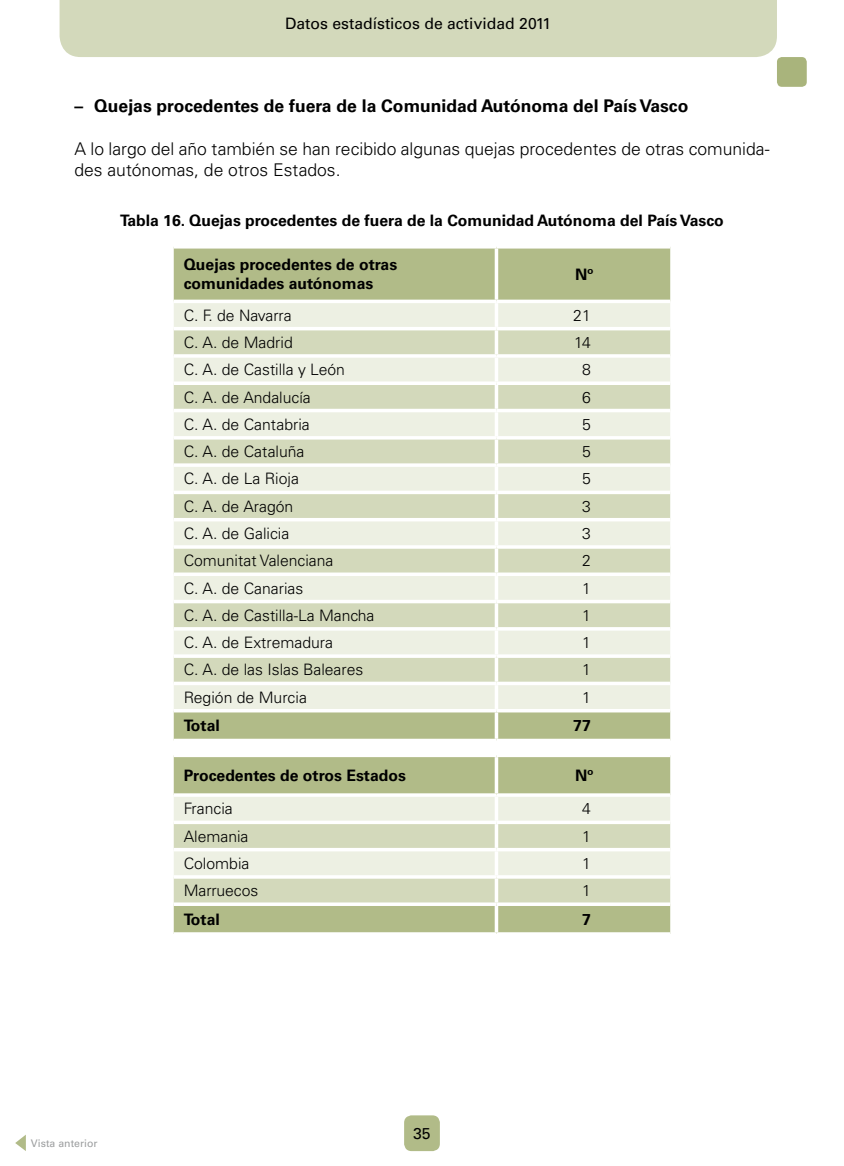
<style>
.page{position:relative;width:844px;height:1166px;background:#fff}
.page>*{position:absolute;margin:0;border:0;box-sizing:border-box;transform-origin:0 0}
.t1{font:300 17.5px/21.3px "Univers LT Std";color:#000}
.t2{font:700 17.5px "Univers LT Std";color:#000}
.t3{font:300 15.75px "Univers LT Std";color:#000}
.t4{font:700 15.75px/18.9px "Univers LT Std";color:#000}
.t5{font:15.75px "Univers LT Std";color:#000}
.t6{font:10.5px "Univers LT Std";color:#9c9e9f}
</style>
<div class="page">
<div style="left:60px;top:0;width:716px;height:57px;background:#d3d9bb"></div>
<div style="left:776px;top:57px;width:30px;height:30px;background:#a9b47c;border-radius:5px"></div>
<div style="left:404px;top:1115px;width:36px;height:36px;background:#b1bb88;border-radius:7px"></div>
<div style="left:174px;top:249px;width:496px;height:51px;background:#b1bb88"></div>
<div style="left:174px;top:303px;width:496px;height:24px;background:#edf0e3"></div>
<svg style="left:174px;top:330px;width:496px;height:379px;background:#e0e4cf"></svg>
<svg style="left:174px;top:712px;width:496px;height:220px;background:#ccd3b1"></svg>
<svg style="left:494px;top:249px;width:4px;height:51px"></svg>
<svg style="left:494px;top:303px;width:4px;height:24px"></svg>
<svg style="left:494px;top:330px;width:4px;height:24px"></svg>
<hr style="left:174px;top:354px;width:322px;height:4px;background:#fff">
<hr style="left:496px;top:354px;width:174px;height:4px;background:#f9faf7">
<svg style="left:494px;top:358px;width:4px;height:23px"></svg>
<svg style="left:174px;top:381px;width:322px;height:4px"></svg>
<svg style="left:496px;top:381px;width:174px;height:4px"></svg>
<svg style="left:494px;top:385px;width:4px;height:24px"></svg>
<hr style="left:174px;top:409px;width:322px;height:3px;background:#fff">
<hr style="left:496px;top:409px;width:174px;height:3px;background:#fff">
<svg style="left:494px;top:412px;width:4px;height:24px"></svg>
<hr style="left:174px;top:436px;width:322px;height:3px;background:#fff">
<hr style="left:496px;top:436px;width:174px;height:3px;background:#fff">
<svg style="left:494px;top:439px;width:4px;height:24px"></svg>
<svg style="left:174px;top:463px;width:322px;height:4px"></svg>
<svg style="left:496px;top:463px;width:174px;height:4px"></svg>
<svg style="left:494px;top:467px;width:4px;height:24px"></svg>
<hr style="left:174px;top:491px;width:322px;height:3px;background:#fff">
<hr style="left:496px;top:491px;width:174px;height:3px;background:#fff">
<svg style="left:494px;top:494px;width:4px;height:24px"></svg>
<hr style="left:174px;top:518px;width:322px;height:3px;background:#fff">
<hr style="left:496px;top:518px;width:174px;height:3px;background:#fff">
<svg style="left:494px;top:521px;width:4px;height:24px"></svg>
<svg style="left:174px;top:545px;width:322px;height:4px"></svg>
<hr style="left:496px;top:545px;width:174px;height:4px;background:#fafbf8">
<svg style="left:494px;top:549px;width:4px;height:23px"></svg>
<svg style="left:174px;top:572px;width:322px;height:4px"></svg>
<svg style="left:496px;top:572px;width:174px;height:4px"></svg>
<svg style="left:494px;top:576px;width:4px;height:24px"></svg>
<hr style="left:174px;top:600px;width:322px;height:3px;background:#fff">
<hr style="left:496px;top:600px;width:174px;height:3px;background:#fff">
<svg style="left:494px;top:603px;width:4px;height:24px"></svg>
<hr style="left:174px;top:627px;width:322px;height:3px;background:#fff">
<hr style="left:496px;top:627px;width:174px;height:3px;background:#fff">
<svg style="left:494px;top:630px;width:4px;height:24px"></svg>
<hr style="left:174px;top:654px;width:322px;height:4px;background:#fff">
<hr style="left:496px;top:654px;width:174px;height:4px;background:#fafbf8">
<svg style="left:494px;top:658px;width:4px;height:24px"></svg>
<hr style="left:174px;top:682px;width:322px;height:3px;background:#fff">
<hr style="left:496px;top:682px;width:174px;height:3px;background:#fff">
<svg style="left:494px;top:685px;width:4px;height:24px"></svg>
<svg style="left:494px;top:712px;width:4px;height:27px"></svg>
<hr style="left:174px;top:739px;width:322px;height:3px;background:#fff">
<hr style="left:496px;top:739px;width:174px;height:3px;background:#fff">
<hr style="left:494px;top:742px;width:4px;height:11px;background:#fff">
<svg style="left:494px;top:757px;width:4px;height:36px"></svg>
<svg style="left:494px;top:797px;width:4px;height:23px"></svg>
<svg style="left:174px;top:820px;width:322px;height:4px"></svg>
<svg style="left:496px;top:820px;width:174px;height:4px"></svg>
<svg style="left:494px;top:824px;width:4px;height:24px"></svg>
<hr style="left:174px;top:848px;width:322px;height:3px;background:#fff">
<hr style="left:496px;top:848px;width:174px;height:3px;background:#fff">
<svg style="left:494px;top:851px;width:4px;height:24px"></svg>
<svg style="left:174px;top:875px;width:322px;height:4px"></svg>
<svg style="left:496px;top:875px;width:174px;height:4px"></svg>
<svg style="left:494px;top:879px;width:4px;height:23px"></svg>
<svg style="left:174px;top:902px;width:322px;height:4px"></svg>
<svg style="left:496px;top:902px;width:174px;height:4px"></svg>
<svg style="left:494px;top:906px;width:4px;height:26px"></svg>
<svg style="left:174px;top:932px;width:322px;height:1px"></svg>
<svg style="left:496px;top:932px;width:174px;height:2px"></svg>
<svg style="left:174px;top:248px;width:322px;height:1px"></svg>
<svg style="left:496px;top:247px;width:174px;height:2px"></svg>
<hr style="left:174px;top:753px;width:322px;height:4px;background:#fff">
<hr style="left:496px;top:753px;width:174px;height:4px;background:#fff">
<svg style="left:174px;top:793px;width:322px;height:4px"></svg>
<svg style="left:496px;top:793px;width:174px;height:4px"></svg>
<svg style="left:15px;top:1134px;width:11px;height:17px"></svg>
<p class="t5" style="left:285px;top:14px;width:268px">Datos estadísticos de actividad 2011</p>
<p class="t2" style="left:74px;top:95px;width:615px">– Quejas procedentes de fuera de la Comunidad Autónoma del País Vasco</p>
<p class="t1" style="left:74px;top:138px;width:696px">A lo largo del año también se han recibido algunas quejas procedentes de otras comunida&shy;des autónomas, de otros Estados.</p>
<p class="t4" style="left:120px;top:211px;width:605px">Tabla 16. Quejas procedentes de fuera de la Comunidad Autónoma del País Vasco</p>
<p class="t4" style="left:184px;top:255px;width:215px">Quejas procedentes de otras comunidades autónomas</p>
<p class="t4" style="left:575px;top:265px;width:20px">Nº</p>
<p class="t3" style="left:184px;top:306px;width:109px">C. F. de Navarra</p>
<p class="t3" style="left:573px;top:306px;width:19px">21</p>
<p class="t3" style="left:184px;top:333px;width:111px">C. A. de Madrid</p>
<p class="t3" style="left:574px;top:333px;width:18px">14</p>
<p class="t3" style="left:184px;top:360px;width:163px">C. A. de Castilla y León</p>
<p class="t3" style="left:582px;top:360px;width:10px">8</p>
<p class="t3" style="left:184px;top:387px;width:129px">C. A. de Andalucía</p>
<p class="t3" style="left:582px;top:387px;width:10px">6</p>
<p class="t3" style="left:184px;top:415px;width:127px">C. A. de Cantabria</p>
<p class="t3" style="left:582px;top:415px;width:10px">5</p>
<p class="t3" style="left:184px;top:442px;width:122px">C. A. de Cataluña</p>
<p class="t3" style="left:582px;top:442px;width:10px">5</p>
<p class="t3" style="left:184px;top:469px;width:117px">C. A. de La Rioja</p>
<p class="t3" style="left:582px;top:469px;width:10px">5</p>
<p class="t3" style="left:184px;top:497px;width:111px">C. A. de Aragón</p>
<p class="t3" style="left:582px;top:497px;width:10px">3</p>
<p class="t3" style="left:184px;top:524px;width:107px">C. A. de Galicia</p>
<p class="t3" style="left:582px;top:524px;width:10px">3</p>
<p class="t3" style="left:184px;top:551px;width:151px">Comunitat Valenciana</p>
<p class="t3" style="left:582px;top:551px;width:10px">2</p>
<p class="t3" style="left:184px;top:578px;width:121px">C. A. de Canarias</p>
<p class="t3" style="left:582px;top:578px;width:10px">1</p>
<p class="t3" style="left:184px;top:606px;width:192px">C. A. de Castilla-La Mancha</p>
<p class="t3" style="left:582px;top:606px;width:10px">1</p>
<p class="t3" style="left:184px;top:633px;width:151px">C. A. de Extremadura</p>
<p class="t3" style="left:582px;top:633px;width:10px">1</p>
<p class="t3" style="left:184px;top:660px;width:181px">C. A. de las Islas Baleares</p>
<p class="t3" style="left:582px;top:660px;width:10px">1</p>
<p class="t3" style="left:184px;top:687px;width:125px">Región de Murcia</p>
<p class="t3" style="left:582px;top:687px;width:10px">1</p>
<p class="t4" style="left:184px;top:716px;width:38px">Total</p>
<p class="t4" style="left:573px;top:716px;width:19px">77</p>
<p class="t4" style="left:184px;top:766px;width:224px">Procedentes de otros Estados</p>
<p class="t4" style="left:575px;top:766px;width:20px">Nº</p>
<p class="t3" style="left:184px;top:799px;width:51px">Francia</p>
<p class="t3" style="left:582px;top:799px;width:10px">4</p>
<p class="t3" style="left:184px;top:826px;width:66px">Alemania</p>
<p class="t3" style="left:582px;top:826px;width:10px">1</p>
<p class="t3" style="left:184px;top:854px;width:67px">Colombia</p>
<p class="t3" style="left:582px;top:854px;width:10px">1</p>
<p class="t3" style="left:184px;top:881px;width:76px">Marruecos</p>
<p class="t3" style="left:582px;top:881px;width:10px">1</p>
<p class="t4" style="left:184px;top:910px;width:38px">Total</p>
<p class="t4" style="left:582px;top:910px;width:10px">7</p>
<p class="t6" style="left:31px;top:1137px;width:68px">Vista anterior</p>
<p class="t5" style="left:413px;top:1124px;width:19px">35</p>
</div>
